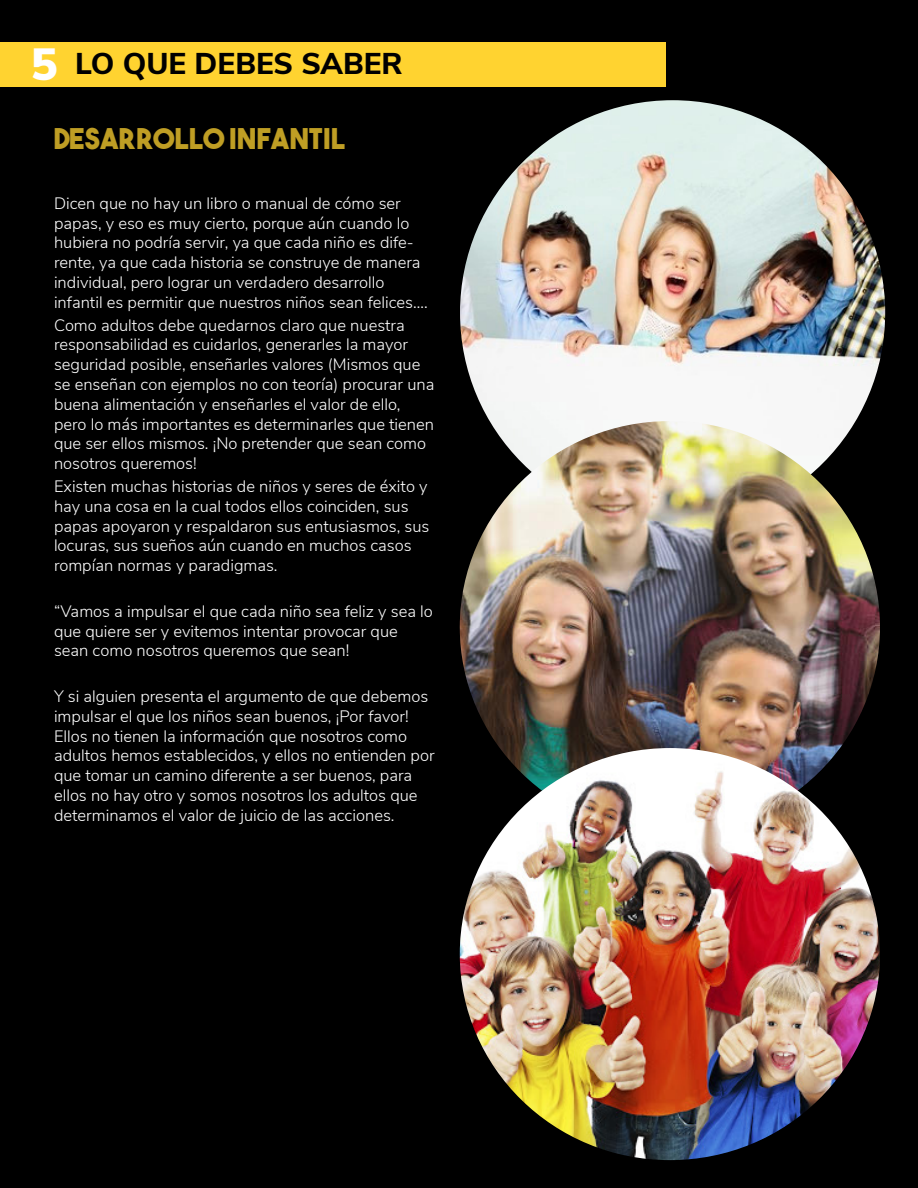
<style>
.page{position:relative;width:918px;height:1188px;background:#000}
.page>*{position:absolute;margin:0;border:0;box-sizing:border-box;transform-origin:0 0}
.t1{font:800 30px "Nunito Sans";color:#000}
.t2{font:28.5px "The Bold Font";color:#bf9e24}
.t3{font:300 16.5px/19.8px "Nunito Sans";color:#fff}
.s1{font-weight:900;font-size:45px;color:#fff}
</style>
<div class="page">
<div style="left:0;top:42px;width:666px;height:44px;background:#ffd330"></div>
<img style="left:460px;top:100px;width:425px;height:425px;border-radius:213px">
<img style="left:460px;top:421px;width:420px;height:327px">
<img style="left:460px;top:748px;width:420px;height:412px">
<h1 class="t1" style="left:31px;top:41px;width:373px"><span class="s1">5</span> LO QUE DEBES SABER</h1>
<h2 class="t2" style="left:54px;top:120px;width:293px">DESARROLLO INFANTIL</h2>
<p class="t3" style="left:54px;top:192px;width:375px">Dicen que no hay un libro o manual de cómo ser papas, y eso es muy cierto, porque aún cuando lo hubiera no podría servir, ya que cada niño es dife&shy;rente, ya que cada historia se construye de manera individual, pero lograr un verdadero desarrollo infantil es permitir que nuestros niños sean felices….</p>
<p class="t3" style="left:54px;top:314px;width:382px">Como adultos debe quedarnos claro que nuestra responsabilidad es cuidarlos, generarles la mayor seguridad posible, enseñarles valores (Mismos que se enseñan con ejemplos no con teoría) procurar una buena alimentación y enseñarles el valor de ello, pero lo más importantes es determinarles que tienen que ser ellos mismos. ¡No pretender que sean como nosotros queremos!</p>
<p class="t3" style="left:54px;top:475px;width:377px">Existen muchas historias de niños y seres de éxito y hay una cosa en la cual todos ellos coinciden, sus papas apoyaron y respaldaron sus entusiasmos, sus locuras, sus sueños aún cuando en muchos casos rompían normas y paradigmas.</p>
<p class="t3" style="left:54px;top:600px;width:380px">“Vamos a impulsar el que cada niño sea feliz y sea lo que quiere ser y evitemos intentar provocar que sean como nosotros queremos que sean!</p>
<p class="t3" style="left:54px;top:685px;width:382px">Y si alguien presenta el argumento de que debemos impulsar el que los niños sean buenos, ¡Por favor!<br>Ellos no tienen la información que nosotros como adultos hemos establecidos, y ellos no entienden por que tomar un camino diferente a ser buenos, para ellos no hay otro y somos nosotros los adultos que determinamos el valor de juicio de las acciones.</p>
</div>
